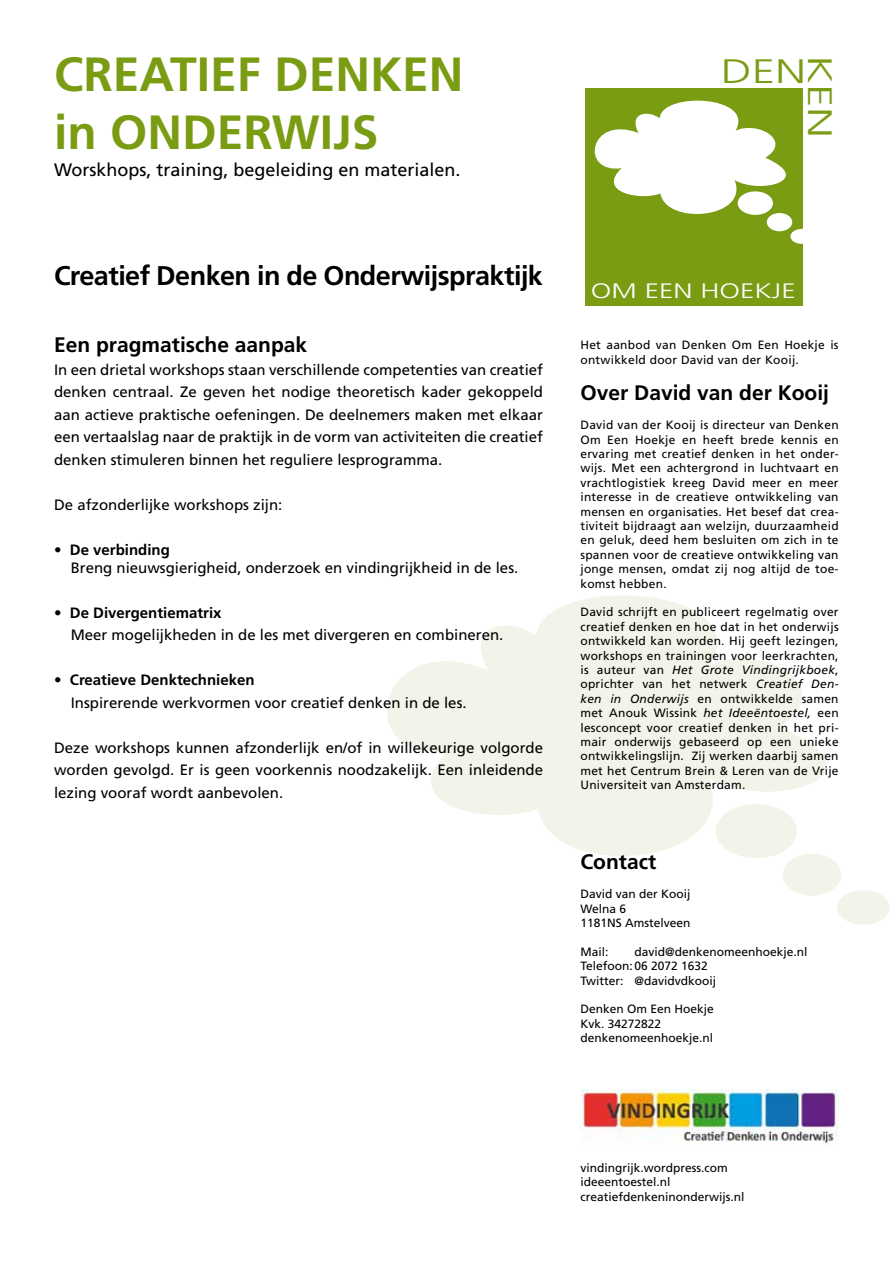
<style>
.page{position:relative;width:893px;height:1263px;background:#fff}
.page>*{position:absolute;margin:0;border:0;box-sizing:border-box;transform-origin:0 0}
.t1{font:700 48px/57.6px "Frutiger";color:#7a9c13}
.t2{font:300 33.9px "Frutiger";color:#7a9c13;scale:1.38 1}
.t3{font:700 27px "Frutiger";letter-spacing:-.02em;color:#000}
.t4{font:700 21px "Frutiger";color:#000}
.t5{font:300 20.85px "Frutiger";color:#fff;scale:1.37 1}
.t6{font:18px "Frutiger";color:#000}
.t7{font:15px/22.5px "Frutiger";color:#000}
.t8{font:12px/14.4px "Frutiger";color:#000}
.t9{font:12px/14.4px "Frutiger";letter-spacing:.02em;color:#000}
.s1{font-weight:700}
.s2{font-style:italic}
</style>
<div class="page">
<img style="left:580px;top:1090px;width:259px;height:55px">
<svg style="left:387px;top:595px;width:440px;height:261px;fill:#f1f4e8"></svg>
<div style="left:716px;top:804px;width:81px;height:54px;background:#f1f4e8;border-radius:50%"></div>
<div style="left:783px;top:854px;width:58px;height:42px;background:#f1f4e8;border-radius:50%"></div>
<div style="left:837px;top:890px;width:53px;height:35px;background:#f1f4e8;border-radius:50%"></div>
<div style="left:585px;top:88px;width:218px;height:218px;background:#7a9c13"></div>
<svg style="left:594px;top:100px;width:199px;height:126px"></svg>
<div style="left:738px;top:191px;width:35px;height:24px;background:#fff;border-radius:50%"></div>
<div style="left:767px;top:213px;width:25px;height:18px;background:#fff;border-radius:50%"></div>
<div style="left:790px;top:229px;width:23px;height:15px;background:#fff;border-radius:50%"></div>
<h1 class="t1" style="left:54px;top:45px;width:411px">CREATIEF DENKEN in ONDERWIJS</h1>
<h3 class="t6" style="left:54px;top:159px;width:408px">Worskhops, training, begeleiding en materialen.</h3>
<h3 class="t3" style="left:54px;top:259px;width:490px">Creatief Denken in de Onderwijspraktijk</h3>
<h3 class="t4" style="left:54px;top:332px;width:255px">Een pragmatische aanpak</h3>
<p class="t7" style="left:54px;top:358px;width:490px;text-align:justify">In een drietal workshops staan verschillende competenties van creatief denken centraal. Ze geven het nodige theoretisch kader gekoppeld aan actieve praktische oefeningen. De deelnemers maken met elkaar een vertaalslag naar de praktijk in de vorm van activiteiten die creatief denken stimuleren binnen het reguliere lesprogramma.</p>
<p class="t7" style="left:54px;top:493px;width:230px">De afzonderlijke workshops zijn:</p>
<p class="t7" style="left:71px;top:540px;width:449px;line-height:18px;text-indent:-17px">• <span class="s1">De verbinding<br></span>Breng nieuwsgierigheid, onderzoek en vindingrijkheid in de les.</p>
<p class="t7" style="left:71px;top:601px;width:434px;text-indent:-17px">• <span class="s1">De Divergentiematrix<br></span>Meer mogelijkheden in de les met divergeren en combineren.</p>
<p class="t7" style="left:71px;top:669px;width:397px;text-indent:-17px">• <span class="s1">Creatieve Denktechnieken<br></span>Inspirerende werkvormen voor creatief denken in de les.</p>
<p class="t7" style="left:54px;top:736px;width:490px;text-align:justify">Deze workshops kunnen afzonderlijk en/of in willekeurige volgorde worden gevolgd. Er is geen voorkennis noodzakelijk. Een inleidende lezing vooraf wordt aanbevolen.</p>
<h2 class="t2" style="left:721px;top:52px;width:63px">DEN</h2>
<h2 class="t2" style="left:839px;top:55px;width:62px;rotate:90deg">KEN</h2>
<h3 class="t5" style="left:591px;top:279px;width:151px">OM EEN HOEKJE</h3>
<p class="t9" style="left:580px;top:338px;width:260px">Het aanbod van Denken Om Een Hoekje is ontwikkeld door David van der Kooij.</p>
<h3 class="t4" style="left:580px;top:381px;width:250px">Over David van der Kooij</h3>
<p class="t8" style="left:580px;top:418px;width:260px;text-align:justify">David van der Kooij is directeur van Denken Om Een Hoekje en heeft brede kennis en ervaring met creatief denken in het onder&shy;wijs. Met een achtergrond in luchtvaart en vrachtlogistiek kreeg David meer en meer interesse in de creatieve ontwikkeling van mensen en organisaties. Het besef dat crea&shy;tiviteit bijdraagt aan welzijn, duurzaamheid en geluk, deed hem besluiten om zich in te spannen voor de creatieve ontwikkeling van jonge mensen, omdat zij nog altijd de toe&shy;komst hebben.</p>
<p class="t8" style="left:580px;top:605px;width:260px;text-align:justify">David schrijft en publiceert regelmatig over creatief denken en hoe dat in het onderwijs ontwikkeld kan worden. Hij geeft lezingen, workshops en trainingen voor leerkrachten, is auteur van <span class="s2">Het Grote Vindingrijkboek</span>, oprichter van het netwerk <span class="s2">Creatief Den&shy;ken in Onderwijs</span> en ontwikkelde samen met Anouk Wissink <span class="s2">het Ideeëntoestel,</span> een lesconcept voor creatief denken in het pri&shy;mair onderwijs gebaseerd op een unieke ontwikkelingslijn. Zij werken daarbij samen met het Centrum Brein &amp; Leren van de Vrije Universiteit van Amsterdam.</p>
<h3 class="t4" style="left:580px;top:850px;width:77px">Contact</h3>
<p class="t8" style="left:580px;top:887px;width:112px">David van der Kooij<br>Welna 6<br>1181NS Amstelveen</p>
<p class="t8" style="left:580px;top:944px;width:30px">Mail:</p>
<p class="t8" style="left:580px;top:944px;width:228px;text-indent:54px">david@denkenomeenhoekje.nl<br>Telefoon:06 2072 1632<br>Twitter: @davidvdkooij</p>
<p class="t8" style="left:580px;top:1002px;width:135px">Denken Om Een Hoekje<br>Kvk. 34272822 denkenomeenhoekje.nl</p>
<p class="t8" style="left:580px;top:1160px;width:166px">vindingrijk.wordpress.com ideeentoestel.nl creatiefdenkeninonderwijs.nl</p>
</div>
